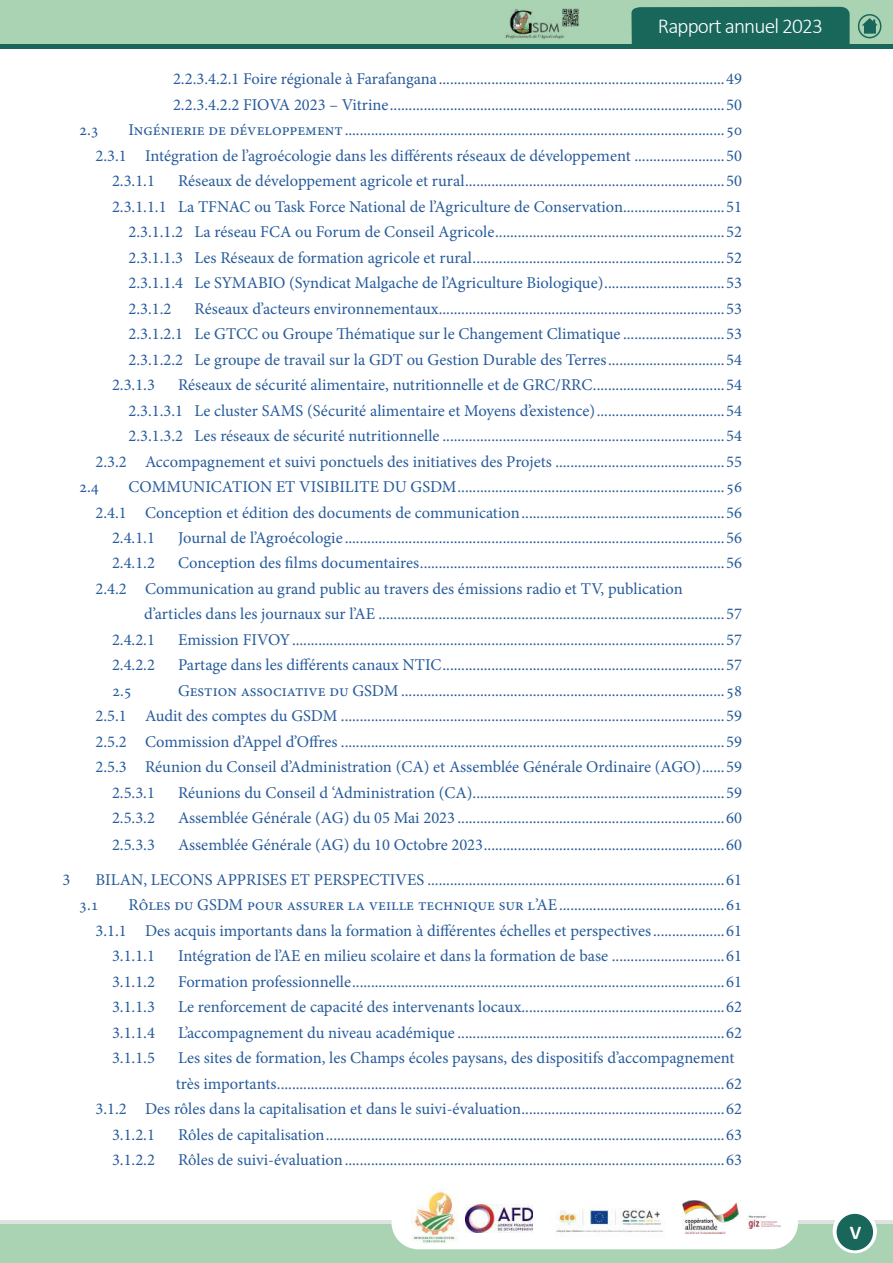
<style>
.page{position:relative;width:893px;height:1263px;background:#fff}
.page>*{position:absolute;margin:0;border:0;box-sizing:border-box;transform-origin:0 0}
.t1{font:300 21.3px "Calibri";letter-spacing:-.04em;color:#fff}
.t2{font:700 19.5px "Calibri";color:#fff}
.t3{font:16.5px/25.5px "Minion Pro";color:#275b9b}
</style>
<div class="page">
<div style="left:0;top:0;width:893px;height:45px;background:#aad3b3"></div>
<div style="left:631px;top:6px;width:219px;height:38px;background:#19675a"></div>
<div style="left:0;top:1220px;width:893px;height:38px;background:#dee3e2"></div>
<div style="left:0;top:1224px;width:893px;height:39px;background:#aad3b3"></div>
<svg style="left:833px;top:1209px;width:44px;height:44px"></svg>
<div style="left:837px;top:1214px;width:36px;height:36px;background:#19675a;border-radius:50%"></div>
<img style="left:505px;top:8px;width:75px;height:31px">
<div style="left:391px;top:1196px;width:407px;height:53px;background:#fff;border-radius:27px"></div>
<div style="left:858px;top:14px;width:23px;height:24px;border:2px solid #1b685b;border-radius:11px"></div>
<svg style="left:862px;top:18px;width:16px;height:16px"></svg>
<img style="left:465px;top:1204px;width:67px;height:28px">
<img style="left:411px;top:1191px;width:47px;height:53px">
<img style="left:556px;top:1202px;width:107px;height:31px">
<img style="left:683px;top:1200px;width:97px;height:33px">
<div style="left:0;top:44px;width:893px;height:5px;background:#19675a"></div>
<p class="t1" style="left:658px;top:13px;width:167px">Rapport annuel 2023</p>
<p class="t3" style="left:173px;top:66px;width:570px">2.2.3.4.2.1 Foire régionale à Farafangana............................................................................49<br>2.2.3.4.2.2 FIOVA 2023 – Vitrine.........................................................................................50</p>
<p class="t3" style="left:79px;top:117px;width:21px">2.3</p>
<p class="t3" style="left:129px;top:117px;width:615px">Ingénierie de développement.....................................................................................................50</p>
<p class="t3" style="left:96px;top:143px;width:648px">2.3.1 Intégration de l’agroécologie dans les différents réseaux de développement ........................50</p>
<p class="t3" style="left:112px;top:168px;width:44px">2.3.1.1</p>
<p class="t3" style="left:178px;top:168px;width:566px">Réseaux de développement agricole et rural.....................................................................50</p>
<p class="t3" style="left:112px;top:194px;width:632px">2.3.1.1.1 La TFNAC ou Task Force National de l’Agriculture de Conservation...........................51</p>
<p class="t3" style="left:129px;top:219px;width:615px">2.3.1.1.2 La réseau FCA ou Forum de Conseil Agricole.............................................................52</p>
<p class="t3" style="left:129px;top:245px;width:615px">2.3.1.1.3 Les Réseaux de formation agricole et rural...................................................................52</p>
<p class="t3" style="left:129px;top:270px;width:615px">2.3.1.1.4 Le SYMABIO (Syndicat Malgache de l’Agriculture Biologique)................................53</p>
<p class="t3" style="left:129px;top:296px;width:44px">2.3.1.2</p>
<p class="t3" style="left:195px;top:296px;width:549px">Réseaux d’acteurs environnementaux............................................................................53</p>
<p class="t3" style="left:129px;top:321px;width:615px">2.3.1.2.1 Le GTCC ou Groupe Thématique sur le Changement Climatique ...........................53</p>
<p class="t3" style="left:129px;top:347px;width:615px">2.3.1.2.2 Le groupe de travail sur la GDT ou Gestion Durable des Terres...............................54</p>
<p class="t3" style="left:112px;top:372px;width:44px">2.3.1.3</p>
<p class="t3" style="left:178px;top:372px;width:566px">Réseaux de sécurité alimentaire, nutritionnelle et de GRC/RRC...................................54</p>
<p class="t3" style="left:129px;top:398px;width:615px">2.3.1.3.1 Le cluster SAMS (Sécurité alimentaire et Moyens d’existence)..................................54</p>
<p class="t3" style="left:129px;top:423px;width:615px">2.3.1.3.2 Les réseaux de sécurité nutritionnelle ...........................................................................54</p>
<p class="t3" style="left:96px;top:449px;width:648px">2.3.2 Accompagnement et suivi ponctuels des initiatives des Projets .............................................55</p>
<p class="t3" style="left:79px;top:474px;width:21px">2.4</p>
<p class="t3" style="left:129px;top:474px;width:615px">COMMUNICATION ET VISIBILITE DU GSDM.......................................................................56</p>
<p class="t3" style="left:96px;top:499px;width:648px">2.4.1 Conception et édition des documents de communication......................................................56</p>
<p class="t3" style="left:112px;top:525px;width:44px">2.4.1.1</p>
<p class="t3" style="left:178px;top:525px;width:566px">Journal de l’Agroécologie .....................................................................................................56</p>
<p class="t3" style="left:112px;top:550px;width:44px">2.4.1.2</p>
<p class="t3" style="left:96px;top:550px;width:648px;text-indent:83px">Conception des films documentaires.................................................................................56<br>2.4.2 Communication au grand public au travers des émissions radio et TV, publication</p>
<p class="t3" style="left:112px;top:601px;width:632px;text-indent:32px">d’articles dans les journaux sur l’AE ............................................................................................57<br>2.4.2.1</p>
<p class="t3" style="left:178px;top:627px;width:566px">Emission FIVOY...................................................................................................................57</p>
<p class="t3" style="left:112px;top:652px;width:44px">2.4.2.2</p>
<p class="t3" style="left:178px;top:652px;width:566px">Partage dans les différents canaux NTIC...........................................................................57</p>
<p class="t3" style="left:112px;top:678px;width:21px">2.5</p>
<p class="t3" style="left:178px;top:678px;width:566px">Gestion associative du GSDM ......................................................................................58</p>
<p class="t3" style="left:96px;top:703px;width:648px">2.5.1 Audit des comptes du GSDM ......................................................................................................59</p>
<p class="t3" style="left:96px;top:729px;width:648px">2.5.2 Commission d’Appel d’Offres ......................................................................................................59</p>
<p class="t3" style="left:96px;top:754px;width:648px">2.5.3 Réunion du Conseil d’Administration (CA) et Assemblée Générale Ordinaire (AGO)......59</p>
<p class="t3" style="left:112px;top:780px;width:44px">2.5.3.1</p>
<p class="t3" style="left:178px;top:780px;width:566px">Réunions du Conseil d ‘Administration (CA)...................................................................59</p>
<p class="t3" style="left:112px;top:805px;width:44px">2.5.3.2</p>
<p class="t3" style="left:178px;top:805px;width:566px">Assemblée Générale (AG) du 05 Mai 2023 .......................................................................60</p>
<p class="t3" style="left:112px;top:832px;width:44px">2.5.3.3</p>
<p class="t3" style="left:178px;top:832px;width:566px">Assemblée Générale (AG) du 10 Octobre 2023................................................................60</p>
<p class="t3" style="left:63px;top:867px;width:9px">3</p>
<p class="t3" style="left:79px;top:867px;width:665px;text-indent:16px">BILAN, LECONS APPRISES ET PERSPECTIVES ...............................................................................61<br>3.1</p>
<p class="t3" style="left:129px;top:892px;width:615px">Rôles du GSDM pour assurer la veille technique sur l’AE............................................61</p>
<p class="t3" style="left:96px;top:918px;width:648px">3.1.1 Des acquis importants dans la formation à différentes échelles et perspectives...................61</p>
<p class="t3" style="left:112px;top:943px;width:44px">3.1.1.1</p>
<p class="t3" style="left:178px;top:943px;width:566px">Intégration de l’AE en milieu scolaire et dans la formation de base ..............................61</p>
<p class="t3" style="left:112px;top:969px;width:44px">3.1.1.2</p>
<p class="t3" style="left:178px;top:969px;width:566px">Formation professionnelle...................................................................................................61</p>
<p class="t3" style="left:112px;top:994px;width:44px">3.1.1.3</p>
<p class="t3" style="left:178px;top:994px;width:566px">Le renforcement de capacité des intervenants locaux......................................................62</p>
<p class="t3" style="left:112px;top:1020px;width:44px">3.1.1.4</p>
<p class="t3" style="left:178px;top:1020px;width:566px">L’accompagnement du niveau académique .......................................................................62</p>
<p class="t3" style="left:112px;top:1045px;width:44px">3.1.1.5</p>
<p class="t3" style="left:178px;top:1045px;width:558px">Les sites de formation, les Champs écoles paysans, des dispositifs d’accompagnement</p>
<p class="t3" style="left:176px;top:1071px;width:568px">très importants.......................................................................................................................62</p>
<p class="t3" style="left:96px;top:1096px;width:648px">3.1.2 Des rôles dans la capitalisation et dans le suivi-évaluation......................................................62</p>
<p class="t3" style="left:112px;top:1122px;width:44px">3.1.2.1</p>
<p class="t3" style="left:178px;top:1122px;width:566px">Rôles de capitalisation..........................................................................................................63</p>
<p class="t3" style="left:112px;top:1147px;width:44px">3.1.2.2</p>
<p class="t3" style="left:178px;top:1147px;width:566px">Rôles de suivi-évaluation.....................................................................................................63</p>
<p class="t2" style="left:850px;top:1218px;width:13px">V</p>
</div>
